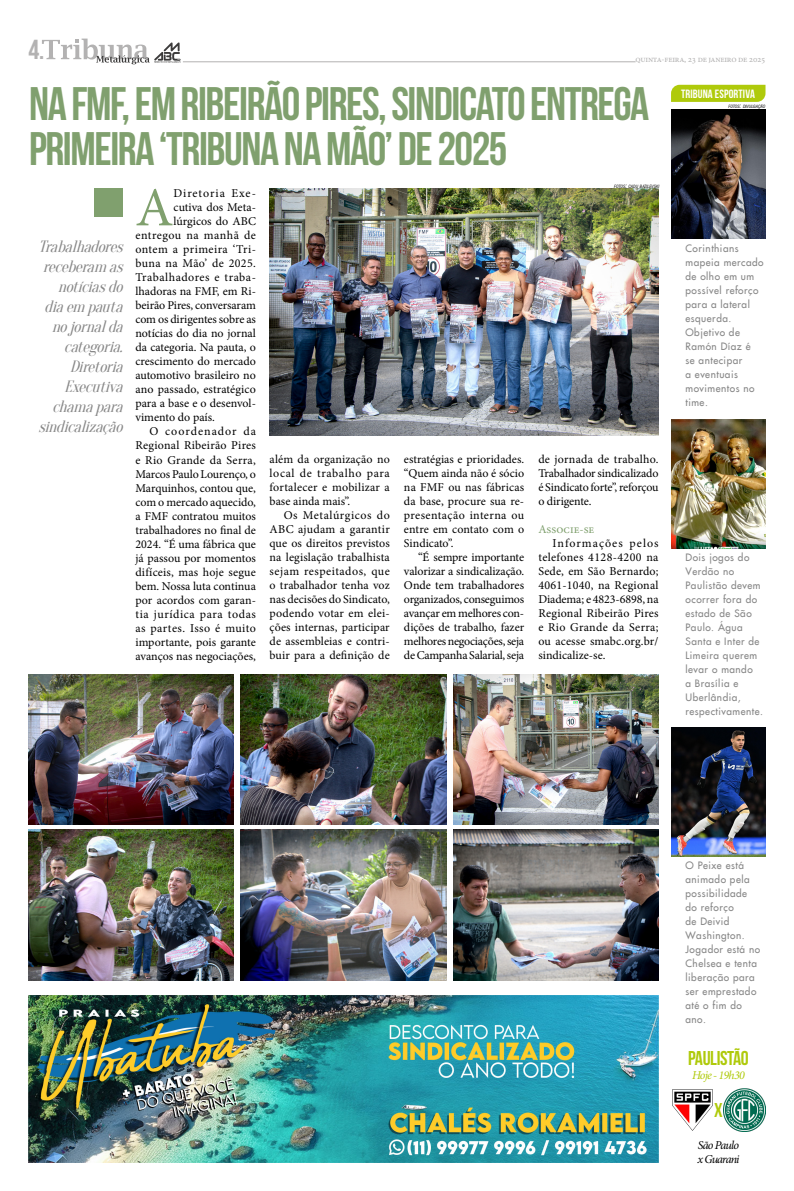
<style>
.page{position:relative;width:794px;height:1191px;background:#fff}
.page>*{position:absolute;margin:0;border:0;box-sizing:border-box;transform-origin:0 0}
.t1{font:55.1px "Minion Pro";color:#80a06e}
.t2{font:47px/45px "Bebas Neue";letter-spacing:-.03em;color:#80a06e}
.t3{font:27.5px "Bebas Neue";color:#b3b2b2}
.t4{font:20px "Bebas Neue";letter-spacing:-.02em;color:#afca0b}
.t5{font:italic 16px/20px "Oranienbaum";color:#878787;text-align:right}
.t6{font:12px/14px "Minion Pro";letter-spacing:.01em;color:#000;text-align:justify}
.t7{font:12px "Bebas Neue";letter-spacing:.01em;color:#fff}
.t8{font:italic 12px/14px "Minion Pro";letter-spacing:-.075em;color:#000}
.t9{font:italic 12px "Minion Pro";letter-spacing:-.06em;color:#afca0b}
.t10{font:12px "Minion Pro";color:#80a06e}
.t11{font:10px/14px "Futura";letter-spacing:.05em;color:#878787}
.t12{font:9px "Minion Pro";letter-spacing:-.03em;color:#b3b2b2}
.t13{font:italic condensed 4.4px "Swiss 721 BT";color:#000}
.s1{font-size:6.2px}
</style>
<div class="page">
<hr style="left:183px;top:61px;width:452px;height:1px;background:#b3b2b2">
<svg style="left:42px;top:39px;width:138px;height:25px"></svg>
<svg style="left:671px;top:85px;width:94px;height:17px;background:#b0cb10"></svg>
<img style="left:671px;top:109px;width:94px;height:130px">
<img style="left:671px;top:419px;width:94px;height:129px">
<img style="left:671px;top:727px;width:94px;height:129px">
<img style="left:29px;top:995px;width:629px;height:167px">
<img style="left:672px;top:1089px;width:41px;height:42px">
<img style="left:723px;top:1088px;width:42px;height:43px">
<div style="left:94px;top:189px;width:29px;height:28px;background:#80a06e"></div>
<img style="left:270px;top:189px;width:388px;height:246px">
<img style="left:28px;top:674px;width:206px;height:150px">
<img style="left:28px;top:829px;width:206px;height:151px">
<img style="left:241px;top:674px;width:205px;height:150px">
<img style="left:453px;top:674px;width:205px;height:150px">
<img style="left:241px;top:829px;width:205px;height:151px">
<img style="left:453px;top:829px;width:205px;height:151px">
<h3 class="t3" style="left:28px;top:34px;width:18px">4.</h3>
<p class="t12" style="left:635px;top:53px;width:131px">quinta-feira, 23 de janeiro de 2025</p>
<p class="t7" style="left:681px;top:91px;width:75px">TRIBUNA ESPORTIVA</p>
<h2 class="t2" style="left:29px;top:81px;width:622px">NA FMF, EM RIBEIRÃO PIRES, SINDICATO ENTREGA<br>PRIMEIRA ‘TRIBUNA NA MÃO’ DE 2025</h2>
<h1 class="t1" style="left:135px;top:171px;width:40px">A</h1>
<p class="t6" style="left:173px;top:186px;width:84px">Diretoria Exe-</p>
<p class="t7" style="left:681px;top:87px;width:75px">TRIBUNA ESPORTIVA</p>
<p class="t13" style="left:728px;top:104px;width:38px">FOTOS<span class="s1">:</span> DIVULGAÇÃO</p>
<p class="t13" style="left:614px;top:184px;width:47px">FOTOS<span class="s1">:</span> CADU BAZILEVSKI</p>
<p class="t6" style="left:173px;top:200px;width:84px">cutiva dos Meta-</p>
<p class="t6" style="left:173px;top:214px;width:84px">lúrgicos do ABC</p>
<p class="t6" style="left:135px;top:228px;width:122px">entregou na manhã de</p>
<p class="t6" style="left:135px;top:242px;width:122px">ontem a primeira ‘Tri-</p>
<p class="t6" style="left:135px;top:257px;width:122px">buna na Mão’ de 2025.</p>
<p class="t6" style="left:135px;top:271px;width:122px">Trabalhadores e traba-</p>
<p class="t6" style="left:135px;top:285px;width:122px">lhadoras na FMF, em Ri-</p>
<p class="t6" style="left:135px;top:299px;width:122px">beirão Pires, conversaram</p>
<p class="t6" style="left:135px;top:313px;width:122px">com os dirigentes sobre as</p>
<p class="t6" style="left:135px;top:327px;width:122px">notícias do dia no jornal</p>
<p class="t6" style="left:135px;top:341px;width:122px">da categoria. Na pauta, o</p>
<p class="t6" style="left:135px;top:355px;width:122px">crescimento do mercado</p>
<p class="t6" style="left:135px;top:369px;width:122px">automotivo brasileiro no</p>
<p class="t6" style="left:135px;top:383px;width:122px">ano passado, estratégico</p>
<p class="t6" style="left:135px;top:397px;width:122px">para a base e o desenvol-</p>
<p class="t6" style="left:135px;top:411px;width:81px">vimento do país.</p>
<p class="t6" style="left:150px;top:425px;width:108px">O coordenador da</p>
<p class="t6" style="left:135px;top:439px;width:122px">Regional Ribeirão Pires</p>
<p class="t6" style="left:135px;top:453px;width:122px">e Rio Grande da Serra,</p>
<p class="t6" style="left:135px;top:467px;width:122px">Marcos Paulo Lourenço, o</p>
<p class="t6" style="left:135px;top:481px;width:122px">Marquinhos, contou que,</p>
<p class="t6" style="left:135px;top:495px;width:122px">com o mercado aquecido,</p>
<p class="t6" style="left:135px;top:509px;width:122px">a FMF contratou muitos</p>
<p class="t6" style="left:135px;top:523px;width:122px">trabalhadores no final de</p>
<p class="t6" style="left:135px;top:537px;width:122px">2024. “É uma fábrica que</p>
<p class="t6" style="left:135px;top:551px;width:122px">já passou por momentos</p>
<p class="t6" style="left:135px;top:565px;width:122px">difíceis, mas hoje segue</p>
<p class="t6" style="left:135px;top:579px;width:122px">bem. Nossa luta continua</p>
<p class="t6" style="left:135px;top:593px;width:122px">por acordos com garan-</p>
<p class="t6" style="left:135px;top:607px;width:122px">tia jurídica para todas</p>
<p class="t6" style="left:135px;top:621px;width:122px">as partes. Isso é muito</p>
<p class="t6" style="left:135px;top:635px;width:122px">importante, pois garante</p>
<p class="t6" style="left:135px;top:649px;width:122px">avanços nas negociações,</p>
<h3 class="t5" style="left:38px;top:237px;width:91px">Trabalhadores receberam as notíciasdo diaem pauta nojornalda categoria.<br>Diretoria<br>Executiva chamapara sindicalização</h3>
<p class="t11" style="left:685px;top:242px;width:80px">Corinthians mapeia mercado de olho em um possível reforço para a lateral esquerda.<br>Objetivo de<br>Ramón Díaz é<br>se antecipar<br>a eventuais movimentos no time.</p>
<p class="t6" style="left:270px;top:452px;width:122px">além da organização no local de trabalho para fortalecer e mobilizar a base ainda mais”.</p>
<p class="t6" style="left:270px;top:508px;width:122px;text-indent:14px">Os Metalúrgicos do ABC ajudam a garantir que os direitos previstos na legislação trabalhista sejam respeitados, que o trabalhador tenha voz nas decisões do Sindicato, podendo votar em elei&shy;ções internas, participar de assembleias e contri&shy;buir para a definição de</p>
<p class="t6" style="left:404px;top:452px;width:122px">estratégias e prioridades. “Quem ainda não é sócio na FMF ou nas fábricas da base, procure sua re&shy;presentação interna ou entre em contato com o Sindicato”.</p>
<p class="t6" style="left:404px;top:550px;width:122px;text-indent:14px">“É sempre importante valorizar a sindicalização.<br>Onde tem trabalhadores organizados, conseguimos avançar em melhores con&shy;dições de trabalho, fazer melhores negociações, seja de Campanha Salarial, seja</p>
<p class="t6" style="left:538px;top:452px;width:122px">de jornada de trabalho.<br>Trabalhador sindicalizado é Sindicato forte”, reforçou o dirigente.</p>
<p class="t10" style="left:538px;top:521px;width:57px">Associe-se</p>
<p class="t6" style="left:538px;top:536px;width:122px;text-indent:14px">Informações pelos telefones 4128-4200 na Sede, em São Bernardo; 4061-1040, na Regional Diadema; e 4823-6898, na Regional Ribeirão Pires e Rio Grande da Serra; ou acesse smabc.org.br/ sindicalize-se.</p>
<p class="t11" style="left:685px;top:550px;width:79px">Dois jogos do<br>Verdão no<br>Paulistão devem ocorrer fora do estado de São<br>Paulo. Água<br>Santa e Inter de<br>Limeira querem levar o mando<br>a Brasília e<br>Uberlândia, respectivamente.</p>
<p class="t11" style="left:685px;top:858px;width:76px">O Peixe está animado pela possibilidade do reforço<br>de Deivid<br>Washington.<br>Jogador está no<br>Chelsea e tenta liberação para ser emprestado até o fim do ano.</p>
<h3 class="t4" style="left:688px;top:1046px;width:62px">PAULISTÃO</h3>
<p class="t9" style="left:692px;top:1066px;width:54px">Hoje - 19h30</p>
<h3 class="t4" style="left:714px;top:1099px;width:10px">X</h3>
<p class="t8" style="left:697px;top:1137px;width:44px">São Paulo x Guarani</p>
</div>
